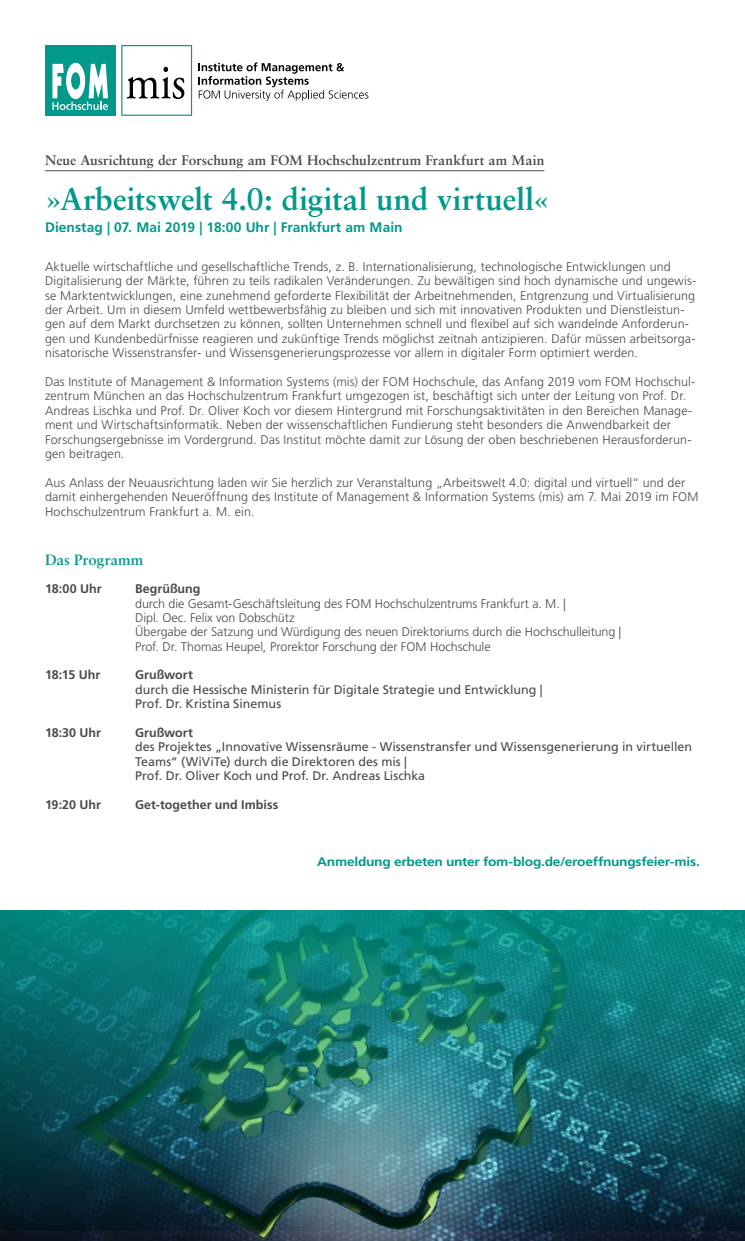
<style>
.page{position:relative;width:745px;height:1241px;background:#fff}
.page>*{position:absolute;margin:0;border:0;box-sizing:border-box;transform-origin:0 0}
.t1{font:700 31.25px "Sabon LT Std";color:#00998a}
.t2{font:700 15px "Sabon LT Std";letter-spacing:.005em;color:#00998a}
.t3{font:700 13.75px "Sabon LT Std";letter-spacing:.005em;color:#4a4a49}
.t4{font:700 13.75px "Frutiger LT Std";color:#00998a}
.t5{font:300 12.5px/14.4px "Frutiger LT Std";letter-spacing:.005em;color:#4a4a49}
.t6{font:12.5px/14.4px "Frutiger LT Std";color:#4a4a49}
.t7{font:700 12.5px "Frutiger LT Std";color:#4a4a49}
.t8{font:700 12.5px "Frutiger LT Std";letter-spacing:-.02em;color:#00998a;scale:1.1 1}
</style>
<div class="page">
<img style="left:0;top:910px;width:744px;height:330px">
<div style="left:45px;top:45px;width:71px;height:71px;background:#00998a"></div>
<svg style="left:52px;top:63px;width:56px;height:47px"></svg>
<svg style="left:198px;top:62px;width:170px;height:39px"></svg>
<svg style="left:121px;top:45px;width:71px;height:71px"></svg>
<hr style="left:45px;top:170px;width:499px;height:1px;background:#4a4a49">
<p class="t3" style="left:45px;top:152px;width:500px">Neue Ausrichtung der Forschung am FOM Hochschulzentrum Frankfurt am Main</p>
<h1 class="t1" style="left:45px;top:180px;width:506px">»Arbeitswelt 4.0: digital und virtuell«</h1>
<p class="t4" style="left:45px;top:219px;width:359px">Dienstag | 07. Mai 2019 | 18:00 Uhr | Frankfurt am Main</p>
<p class="t5" style="left:45px;top:259px;width:652px">Aktuelle wirtschaftliche und gesellschaftliche Trends, z. B. Internationalisierung, technologische Entwicklungen und Digitalisierung der Märkte, führen zu teils radikalen Veränderungen. Zu bewältigen sind hoch dynamische und ungewis&shy;se Marktentwicklungen, eine zunehmend geforderte Flexibilität der Arbeitnehmenden, Entgrenzung und Virtualisierung der Arbeit. Um in diesem Umfeld wettbewerbsfähig zu bleiben und sich mit innovativen Produkten und Dienstleistun&shy;gen auf dem Markt durchsetzen zu können, sollten Unternehmen schnell und flexibel auf sich wandelnde Anforderun&shy;gen und Kundenbedürfnisse reagieren und zukünftige Trends möglichst zeitnah antizipieren. Dafür müssen arbeitsorga&shy;nisatorische Wissenstransfer- und Wissensgenerierungsprozesse vor allem in digitaler Form optimiert werden.</p>
<p class="t5" style="left:45px;top:374px;width:651px">Das Institute of Management &amp; Information Systems (mis) der FOM Hochschule, das Anfang 2019 vom FOM Hochschul&shy;zentrum München an das Hochschulzentrum Frankfurt umgezogen ist, beschäftigt sich unter der Leitung von Prof. Dr.<br>Andreas Lischka und Prof. Dr. Oliver Koch vor diesem Hintergrund mit Forschungsaktivitäten in den Bereichen Manage&shy;ment und Wirtschaftsinformatik. Neben der wissenschaftlichen Fundierung steht besonders die Anwendbarkeit der Forschungsergebnisse im Vordergrund. Das Institut möchte damit zur Lösung der oben beschriebenen Herausforderun&shy;gen beitragen.</p>
<p class="t5" style="left:45px;top:475px;width:654px;line-height:14.8px">Aus Anlass der Neuausrichtung laden wir Sie herzlich zur Veranstaltung „Arbeitswelt 4.0: digital und virtuell“ und der damit einhergehenden Neueröffnung des Institute of Management &amp; Information Systems (mis) am 7. Mai 2019 im FOM<br>Hochschulzentrum Frankfurt a. M. ein.</p>
<p class="t2" style="left:45px;top:550px;width:100px">Das Programm</p>
<p class="t7" style="left:45px;top:581px;width:58px">18:00 Uhr</p>
<p class="t7" style="left:135px;top:581px;width:67px">Begrüßung</p>
<p class="t5" style="left:135px;top:596px;width:487px">durch die Gesamt-Geschäftsleitung des FOM Hochschulzentrums Frankfurt a. M. |<br>Dipl. Oec. Felix von Dobschütz<br>Übergabe der Satzung und Würdigung des neuen Direktoriums durch die Hochschulleitung | Prof. Dr. Thomas Heupel, Prorektor Forschung der FOM Hochschule</p>
<p class="t7" style="left:45px;top:667px;width:57px">18:15 Uhr</p>
<p class="t7" style="left:135px;top:667px;width:59px">Grußwort</p>
<p class="t6" style="left:135px;top:682px;width:409px">durch die Hessische Ministerin für Digitale Strategie und Entwicklung |<br>Prof. Dr. Kristina Sinemus</p>
<p class="t7" style="left:45px;top:725px;width:57px">18:30 Uhr</p>
<p class="t7" style="left:135px;top:725px;width:59px">Grußwort</p>
<p class="t6" style="left:135px;top:739px;width:558px">des Projektes „Innovative Wissensräume - Wissenstransfer und Wissensgenerierung in virtuellen<br>Teams“ (WiViTe) durch die Direktoren des mis |<br>Prof. Dr. Oliver Koch und Prof. Dr. Andreas Lischka</p>
<p class="t7" style="left:45px;top:797px;width:57px">19:20 Uhr</p>
<p class="t7" style="left:135px;top:797px;width:144px">Get-together und Imbiss</p>
<p class="t8" style="left:317px;top:854px;width:349px">Anmeldung erbeten unter fom-blog.de/eroeffnungsfeier-mis.</p>
</div>
